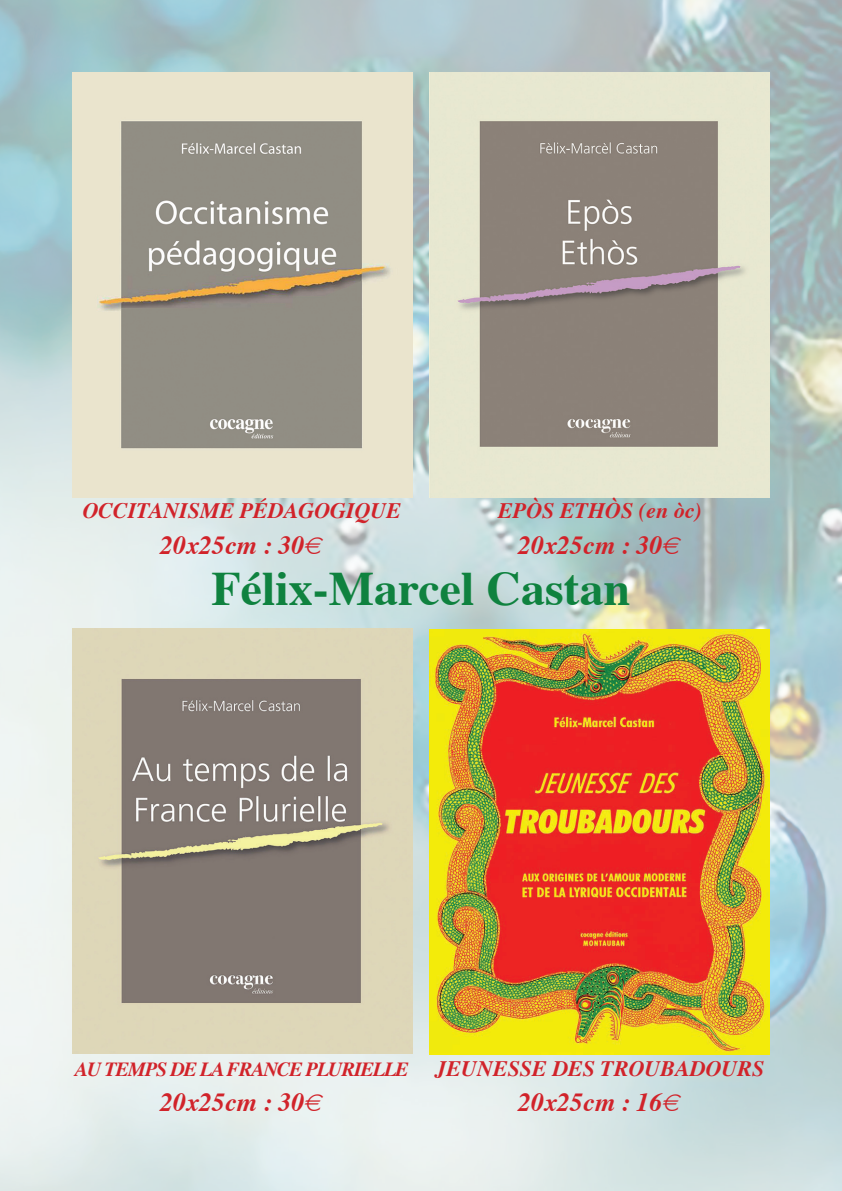
<style>
.page{position:relative;width:842px;height:1191px;background:#fff}
.page>*{position:absolute;margin:0;border:0;box-sizing:border-box;transform-origin:0 0}
.t1{font:700 48px "Times";color:#0f823f}
.t2{font:italic 700 26px "Times";color:#d1232a}
.t3{font:italic 700 22px "Times";color:#d1232a}
.t4{font:italic 700 20px "Times";letter-spacing:-.05em;color:#d1232a}
</style>
<div class="page">
<img style="left:0;top:0;width:842px;height:1191px">
<img style="left:430px;top:72px;width:340px;height:425px">
<img style="left:72px;top:72px;width:340px;height:425px">
<img style="left:430px;top:629px;width:340px;height:425px">
<img style="left:72px;top:628px;width:340px;height:425px">
<p class="t3" style="left:83px;top:490px;width:320px">OCCITANISME PÉDAGOGIQUE</p>
<p class="t2" style="left:160px;top:520px;width:165px">20x25cm : 30€</p>
<p class="t3" style="left:498px;top:490px;width:205px">EPÒS ETHÒS (en òc)</p>
<p class="t2" style="left:518px;top:520px;width:165px">20x25cm : 30€</p>
<h1 class="t1" style="left:211px;top:542px;width:421px">Félix-Marcel Castan</h1>
<p class="t4" style="left:75px;top:1050px;width:335px">AU TEMPS DE LA FRANCE PLURIELLE</p>
<p class="t2" style="left:160px;top:1078px;width:165px">20x25cm : 30€</p>
<p class="t3" style="left:436px;top:1047px;width:330px">JEUNESSE DES TROUBADOURS</p>
<p class="t2" style="left:518px;top:1078px;width:165px">20x25cm : 16€</p>
</div>
